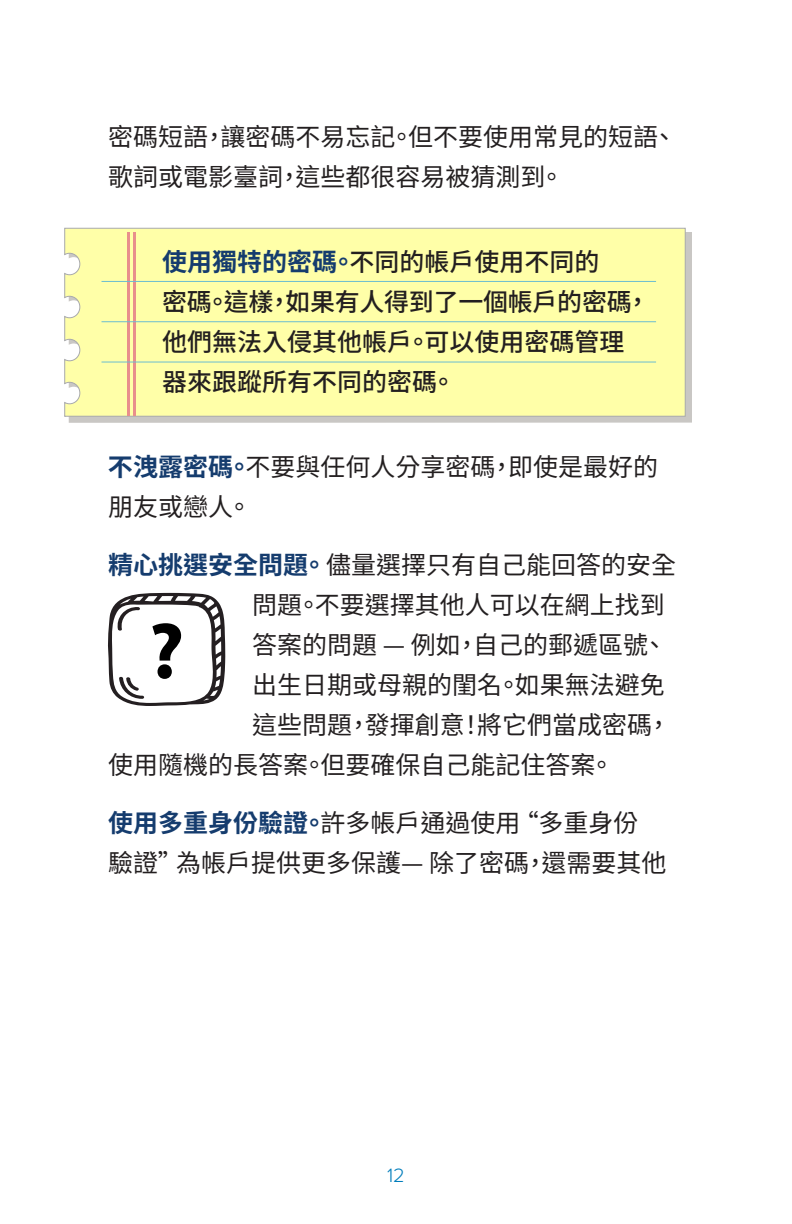
<style>
.page{position:relative;width:792px;height:1224px;background:#fff}
.page>*{position:absolute;margin:0;border:0;box-sizing:border-box;transform-origin:0 0}
.t1{font:700 80px "Myriad Pro";color:#000}
.t2{font:25px/40px "Source Han Sans TW";color:#231f20}
.t3{font:500 25px/40px "Source Han Sans TW";color:#231f20}
.t4{font:300 20px "Proxima Nova";color:#007dbb}
.s1{font-weight:700;color:#153c6e}
</style>
<div class="page">
<svg style="left:69px;top:232px;width:623px;height:191px;background:#cbc9c6"></svg>
<div style="left:64px;top:228px;width:622px;height:189px;background:#ffffa8"></div>
<hr style="left:133px;top:232px;width:3px;height:184px;background:#e88f8c">
<hr style="left:127px;top:232px;width:3px;height:184px;background:#e88f8c">
<hr style="left:102px;top:281px;width:554px;height:1px;background:#6bbdd1">
<hr style="left:102px;top:321px;width:554px;height:1px;background:#6bbdd1">
<hr style="left:102px;top:362px;width:554px;height:1px;background:#6bbdd1">
<svg style="left:108px;top:593px;width:117px;height:113px"></svg>
<p class="t2" style="left:108px;top:117px;width:570px">密碼短語，讓密碼不易忘記。但不要使用常見的短語、歌詞或電影臺詞，這些都很容易被猜測到。</p>
<p class="t3" style="left:162px;top:242px;width:490px"><span class="s1">使用獨特的密碼。</span>不同的帳戶使用不同的<br>密碼。這樣，如果有人得到了一個帳戶的密碼，他們無法入侵其他帳戶。可以使用密碼管理器來跟蹤所有不同的密碼。</p>
<p class="t2" style="left:108px;top:447px;width:552px"><span class="s1">不洩露密碼。</span>不要與任何人分享密碼，即使是最好的朋友或戀人。</p>
<p class="t2" style="left:108px;top:545px;width:570px"><span class="s1">精心挑選安全問題。</span> 儘量選擇只有自己能回答的安全</p>
<p class="t2" style="left:252px;top:585px;width:414px">問題。不要選擇其他人可以在網上找到</p>
<p class="t2" style="left:252px;top:625px;width:416px">答案的問題 — 例如，自己的郵遞區號、</p>
<p class="t2" style="left:252px;top:665px;width:414px">出生日期或母親的閨名。如果無法避免</p>
<p class="t2" style="left:252px;top:705px;width:420px">這些問題，發揮創意！將它們當成密碼，</p>
<p class="t2" style="left:108px;top:745px;width:508px">使用隨機的長答案。但要確保自己能記住答案。</p>
<p class="t2" style="left:108px;top:803px;width:560px"><span class="s1">使用多重身份驗證。</span>許多帳戶通過使用 “多重身份驗證”為帳戶提供更多保護— 除了密碼，還需要其他</p>
<p class="t1" style="left:149px;top:599px;width:37px">?</p>
<p class="t4" style="left:387px;top:1164px;width:19px">12</p>
</div>
